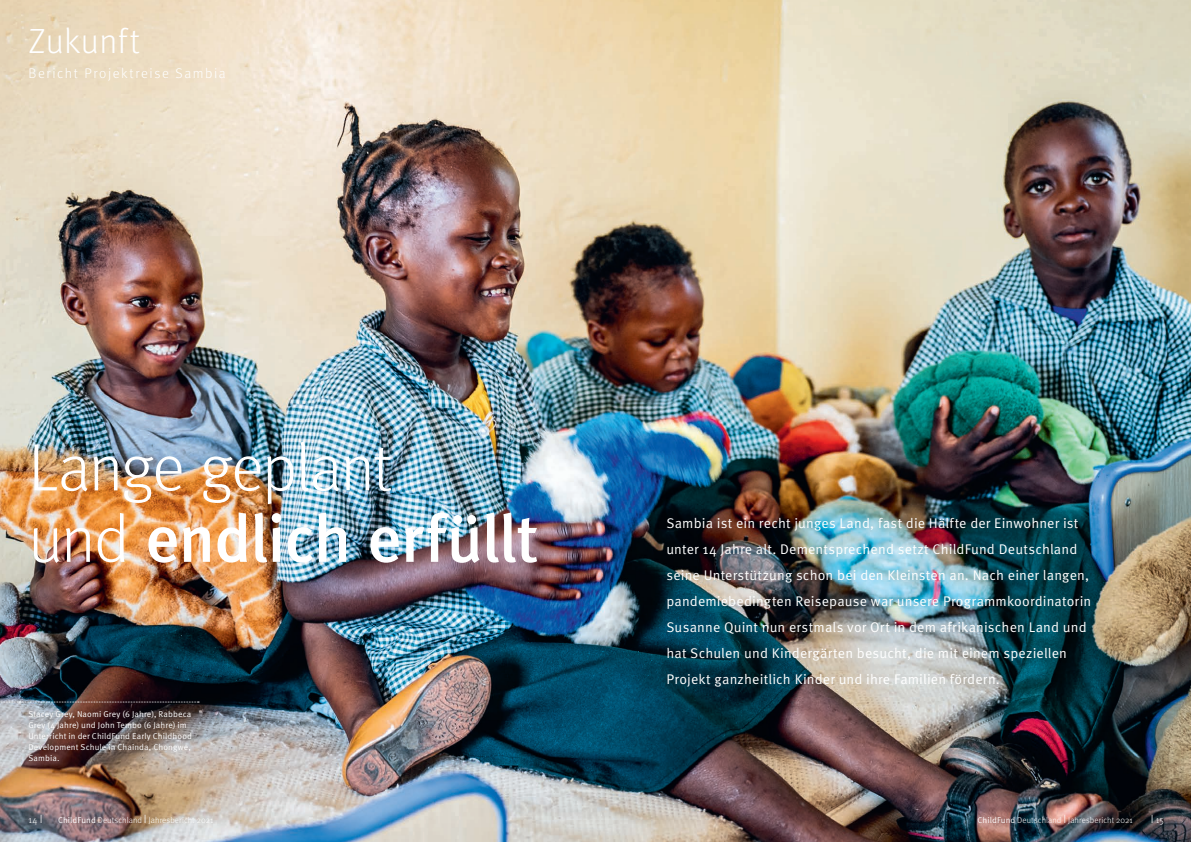
<style>
.page{position:relative;width:1191px;height:842px;background:#fff}
.page>*{position:absolute;margin:0;border:0;box-sizing:border-box;transform-origin:0 0}
.t1{font:300 67px/71.4px "Meta Pro";letter-spacing:-.03em;color:#fff}
.t2{font:300 35px "Meta Pro";letter-spacing:.01em;color:#fff}
.t3{font:14px/26px "Meta Pro Norm";letter-spacing:.01em;color:#fff}
.t4{font:300 14px "Meta Pro";letter-spacing:.11em;color:#fff}
.t5{font:300 9.5px "Meta Pro";color:#fff}
.t6{font:8.5px/11px "Meta Pro Norm";letter-spacing:.015em;color:#fff}
.t7{font:300 8.5px "Meta Pro";letter-spacing:.01em;color:#fff}
.s1{font-weight:500}
.s2{font-size:12px}
.s3{font-family:"Meta Pro Norm";font-weight:400}
</style>
<div class="page">
<img style="left:0;top:0;width:1191px;height:842px">
<svg style="left:0;top:702px;width:199px;height:1px"></svg>
<h2 class="t2" style="left:28px;top:16px;width:113px">Zukunft</h2>
<p class="t4" style="left:28px;top:63px;width:199px">Bericht Projektreise Sambia</p>
<h1 class="t1" style="left:28px;top:428px;width:512px">Lange geplant<br>und <span class="s1">endlich erfüllt</span></h1>
<p class="t6" style="left:28px;top:708px;width:165px">Stacey Grey, Naomi Grey (6 Jahre), Rabbeca Grey (4 Jahre) und John Tembo (6 Jahre) im Unterricht in der ChildFund Early Childhood Development Schule in Chainda, Chongwe, Sambia.</p>
<p class="t3" style="left:666px;top:509px;width:426px">Sambia ist ein recht junges Land, fast die Hälfte der Einwohner ist unter 14 Jahre alt. Dementsprechend setzt ChildFund Deutschland seine Unterstützung schon bei den Kleinsten an. Nach einer langen, pandemiebedingten Reisepause war unsere Programmkoordinatorin Susanne Quint nun erstmals vor Ort in dem afrikanischen Land und hat Schulen und Kindergärten besucht, die mit einem speziellen Projekt ganzheitlich Kinder und ihre Familien fördern.</p>
<p class="t5" style="left:28px;top:812px;width:16px">14<span class="s2">I</span></p>
<p class="t7" style="left:58px;top:814px;width:157px"><span class="s3">ChildFund</span> Deutschland <span class="s2">I</span> Jahresbericht 2021</p>
<p class="t7" style="left:977px;top:814px;width:157px"><span class="s3">ChildFund</span> Deutschland <span class="s2">I</span> Jahresbericht 2021</p>
<p class="t5" style="left:1150px;top:812px;width:15px"><span class="s2">I</span> 15</p>
</div>
